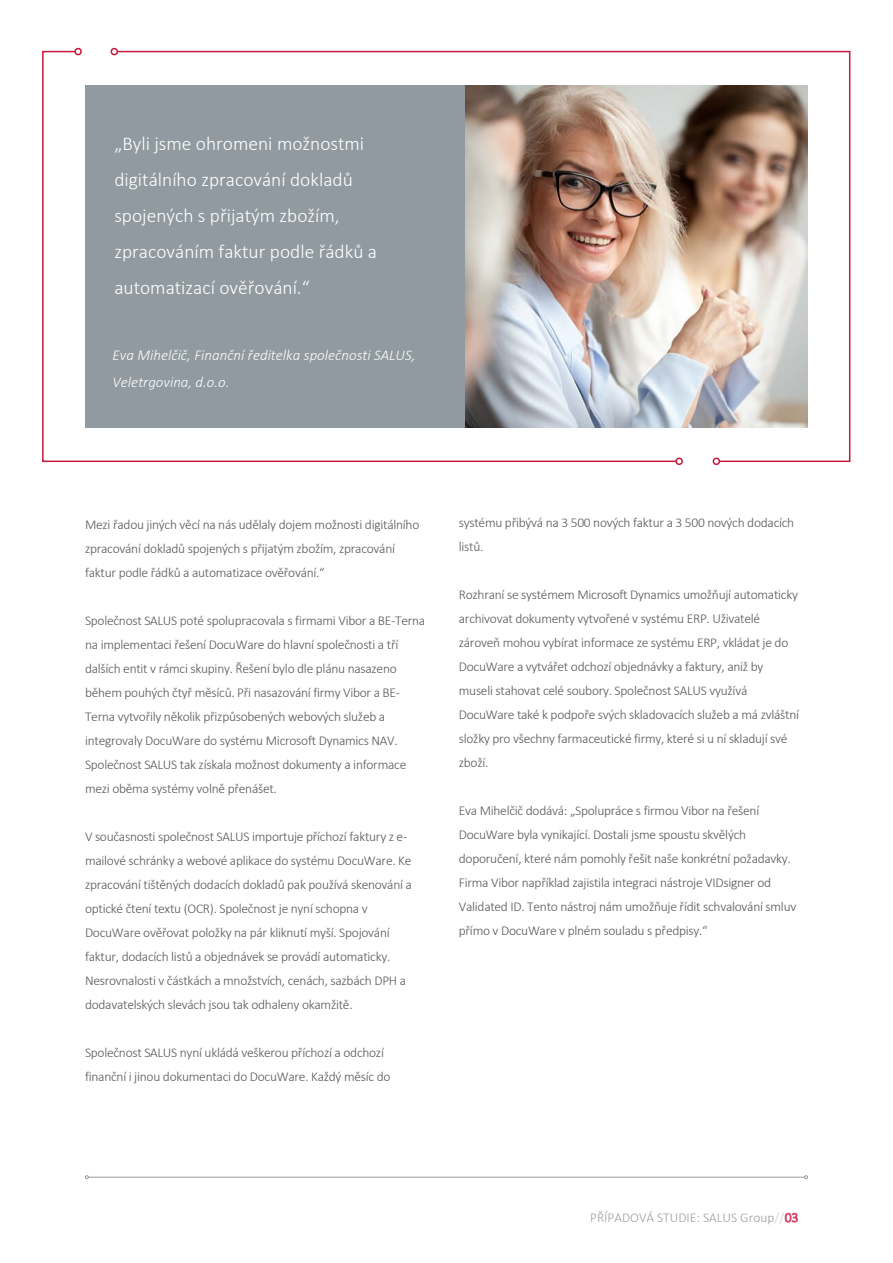
<style>
.page{position:relative;width:893px;height:1263px;background:#fff}
.page>*{position:absolute;margin:0;border:0;box-sizing:border-box;transform-origin:0 0}
.t1{font:300 19.5px/36px "Calibri";color:#fff}
.t2{font:italic 300 15px/27.8px "Calibri";color:#fff}
.t3{font:300 13.5px/24px "Calibri";letter-spacing:-.02em;color:#575756}
.t4{font:300 13.5px "Calibri";color:#9d9d9c}
.s1{color:#c7ced2}
.s2{color:#d44562}
</style>
<div class="page">
<svg style="left:42px;top:50px;width:74px;height:413px"></svg>
<div style="left:74px;top:48px;width:8px;height:7px;border:2px solid #ca163b;border-radius:50%"></div>
<div style="left:675px;top:458px;width:8px;height:7px;border:2px solid #ca163b;border-radius:50%"></div>
<svg style="left:116px;top:50px;width:735px;height:413px"></svg>
<div style="left:713px;top:458px;width:7px;height:7px;border:2px solid #ca163b;border-radius:50%"></div>
<div style="left:111px;top:48px;width:7px;height:7px;border:2px solid #ca163b;border-radius:50%"></div>
<div style="left:85px;top:85px;width:455px;height:343px;background:#919aa0"></div>
<hr style="left:88px;top:1177px;width:716px;height:1px;background:#878787">
<svg style="left:85px;top:1175px;width:4px;height:4px"></svg>
<svg style="left:804px;top:1175px;width:4px;height:4px"></svg>
<img style="left:465px;top:85px;width:342px;height:342px">
<h1 class="t1" style="left:114px;top:125px;width:264px">„Byli jsme ohromeni možnostmi digitálního zpracování dokladů spojených s přijatým zbožím, zpracováním faktur podle řádků a automatizací ověřování.“</h1>
<p class="t2" style="left:113px;top:341px;width:304px">Eva Mihelčič, Finanční ředitelka společnosti SALUS,<br>Veletrgovina, d.o.o.</p>
<p class="t3" style="left:85px;top:512px;width:336px">Mezi řadou jiných věcí na nás udělaly dojem možnosti digitálního zpracování dokladů spojených s přijatým zbožím, zpracování faktur podle řádků a automatizace ověřování.“</p>
<p class="t3" style="left:85px;top:608px;width:342px">Společnost SALUS poté spolupracovala s firmami Vibor a BE-Terna na implementaci řešení DocuWare do hlavní společnosti a tří dalších entit v rámci skupiny. Řešení bylo dle plánu nasazeno během pouhých čtyř měsíců. Při nasazování firmy Vibor a BE-Terna vytvořily několik přizpůsobených webových služeb a integrovaly DocuWare do systému Microsoft Dynamics NAV.<br>Společnost SALUS tak získala možnost dokumenty a informace mezi oběma systémy volně přenášet.</p>
<p class="t3" style="left:85px;top:824px;width:328px">V současnosti společnost SALUS importuje příchozí faktury z e&shy;mailové schránky a webové aplikace do systému DocuWare. Ke zpracování tištěných dodacích dokladů pak používá skenování a optické čtení textu (OCR). Společnost je nyní schopna v DocuWare ověřovat položky na pár kliknutí myší. Spojování faktur, dodacích listů a objednávek se provádí automaticky.<br>Nesrovnalosti v částkách a množstvích, cenách, sazbách DPH a dodavatelských slevách jsou tak odhaleny okamžitě.</p>
<p class="t3" style="left:85px;top:1040px;width:307px">Společnost SALUS nyní ukládá veškerou příchozí a odchozí finanční i jinou dokumentaci do DocuWare. Každý měsíc do</p>
<p class="t3" style="left:459px;top:511px;width:337px">systému přibývá na 3 500 nových faktur a 3 500 nových dodacích listů.</p>
<p class="t3" style="left:459px;top:583px;width:342px">Rozhraní se systémem Microsoft Dynamics umožňují automaticky archivovat dokumenty vytvořené v systému ERP. Uživatelé zároveň mohou vybírat informace ze systému ERP, vkládat je do DocuWare a vytvářet odchozí objednávky a faktury, aniž by museli stahovat celé soubory. Společnost SALUS využívá DocuWare také k podpoře svých skladovacích služeb a má zvláštní složky pro všechny farmaceutické firmy, které si u ní skladují své zboží.</p>
<p class="t3" style="left:459px;top:799px;width:339px">Eva Mihelčič dodává: „Spolupráce s firmou Vibor na řešení DocuWare byla vynikající. Dostali jsme spoustu skvělých doporučení, které nám pomohly řešit naše konkrétní požadavky.<br>Firma Vibor například zajistila integraci nástroje VIDsigner od Validated ID. Tento nástroj nám umožňuje řídit schvalování smluv přímo v DocuWare v plném souladu s předpisy.“</p>
<p class="t4" style="left:590px;top:1209px;width:210px">PŘÍPADOVÁ STUDIE: SALUS Group<span class="s1">//</span><span class="s2">03</span></p>
</div>
